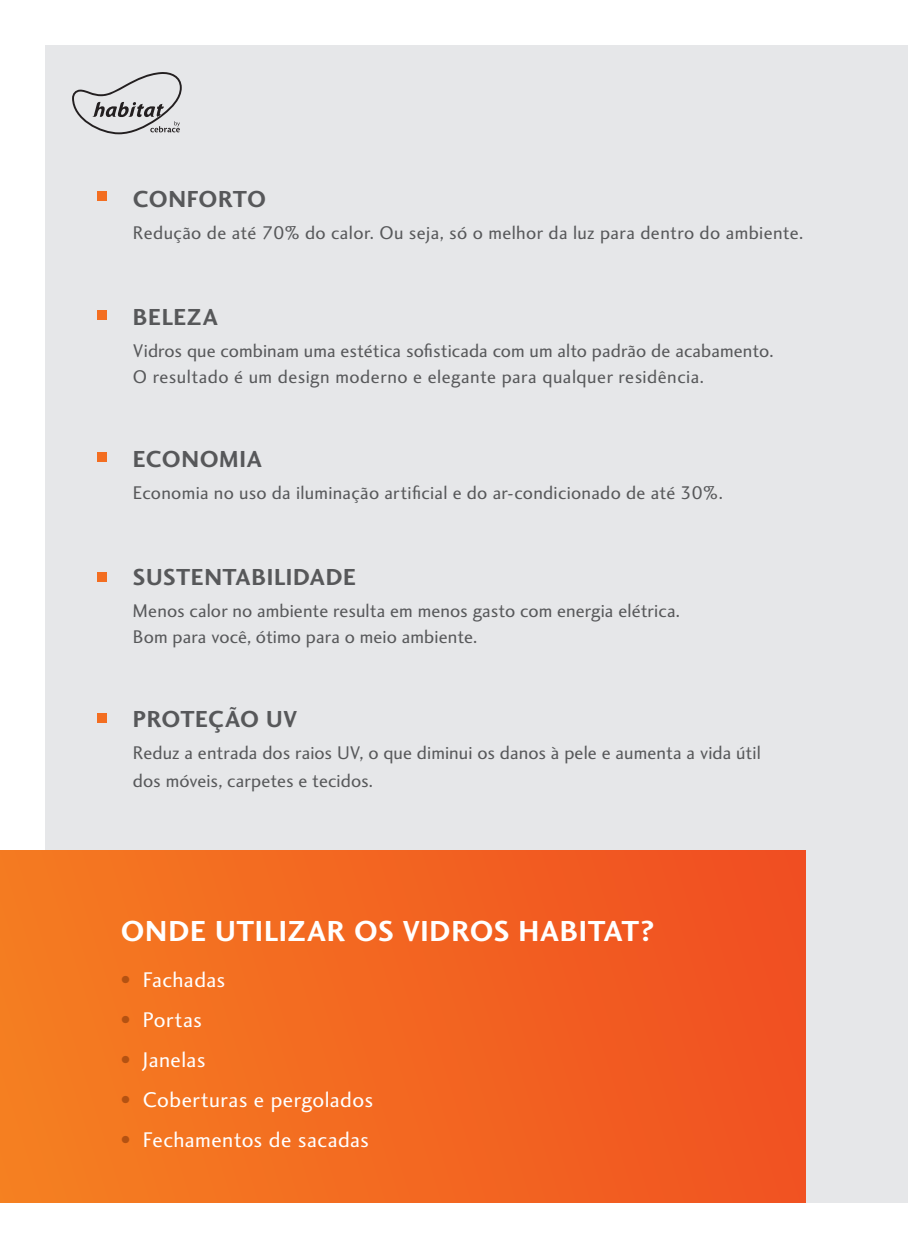
<style>
.page{position:relative;width:908px;height:1248px;background:#fff}
.page>*{position:absolute;margin:0;border:0;box-sizing:border-box;transform-origin:0 0}
.t1{font:700 30px "Charlotte Sans Std";letter-spacing:.025em;color:#fff}
.t2{font:700 24px "Charlotte Sans Std";letter-spacing:.02em;color:#57585a}
.t3{font:22px "Charlotte Sans Std";letter-spacing:.015em;color:#fff}
.t4{font:19px/26px "Charlotte Sans Std";letter-spacing:.01em;color:#57585a}
.s1{color:#b45212}
</style>
<div class="page">
<div style="left:45px;top:45px;width:862px;height:1157px;background:#e6e7e9"></div>
<div style="left:0;top:850px;width:805px;height:352px;background:linear-gradient(to right,#f57e21,#f14f22)"></div>
<div style="left:97px;top:191px;width:9px;height:10px;background:#f36e21"></div>
<div style="left:97px;top:310px;width:9px;height:10px;background:#f36e21"></div>
<div style="left:97px;top:452px;width:9px;height:10px;background:#f36e21"></div>
<div style="left:97px;top:571px;width:9px;height:10px;background:#f36e21"></div>
<div style="left:97px;top:713px;width:9px;height:10px;background:#f36e21"></div>
<svg style="left:72px;top:72px;width:110px;height:62px"></svg>
<p class="t2" style="left:133px;top:185px;width:135px">CONFORTO</p>
<p class="t4" style="left:133px;top:220px;width:671px">Redução de até 70% do calor. Ou seja, só o melhor da luz para dentro do ambiente.</p>
<p class="t2" style="left:133px;top:303px;width:86px">BELEZA</p>
<p class="t4" style="left:133px;top:338px;width:641px">Vidros que combinam uma estética sofisticada com um alto padrão de acabamento.<br>O resultado é um design moderno e elegante para qualquer residência.</p>
<p class="t2" style="left:133px;top:445px;width:130px">ECONOMIA</p>
<p class="t4" style="left:133px;top:480px;width:591px">Economia no uso da iluminação artificial e do ar-condicionado de até 30%.</p>
<p class="t2" style="left:133px;top:563px;width:224px">SUSTENTABILIDADE</p>
<p class="t4" style="left:133px;top:598px;width:548px">Menos calor no ambiente resulta em menos gasto com energia elétrica.<br>Bom para você, ótimo para o meio ambiente.</p>
<p class="t2" style="left:133px;top:705px;width:165px">PROTEÇÃO UV</p>
<p class="t4" style="left:133px;top:739px;width:629px;line-height:28px">Reduz a entrada dos raios UV, o que diminui os danos à pele e aumenta a vida útil dos móveis, carpetes e tecidos.</p>
<h1 class="t1" style="left:121px;top:913px;width:534px">ONDE UTILIZAR OS VIDROS HABITAT?</h1>
<p class="t3" style="left:121px;top:967px;width:106px"><span class="s1">•</span> Fachadas</p>
<p class="t3" style="left:121px;top:1007px;width:83px"><span class="s1">•</span> Portas</p>
<p class="t3" style="left:121px;top:1047px;width:86px"><span class="s1">•</span> Janelas</p>
<p class="t3" style="left:121px;top:1087px;width:254px"><span class="s1">•</span> Coberturas e pergolados</p>
<p class="t3" style="left:121px;top:1127px;width:250px"><span class="s1">•</span> Fechamentos de sacadas</p>
</div>
